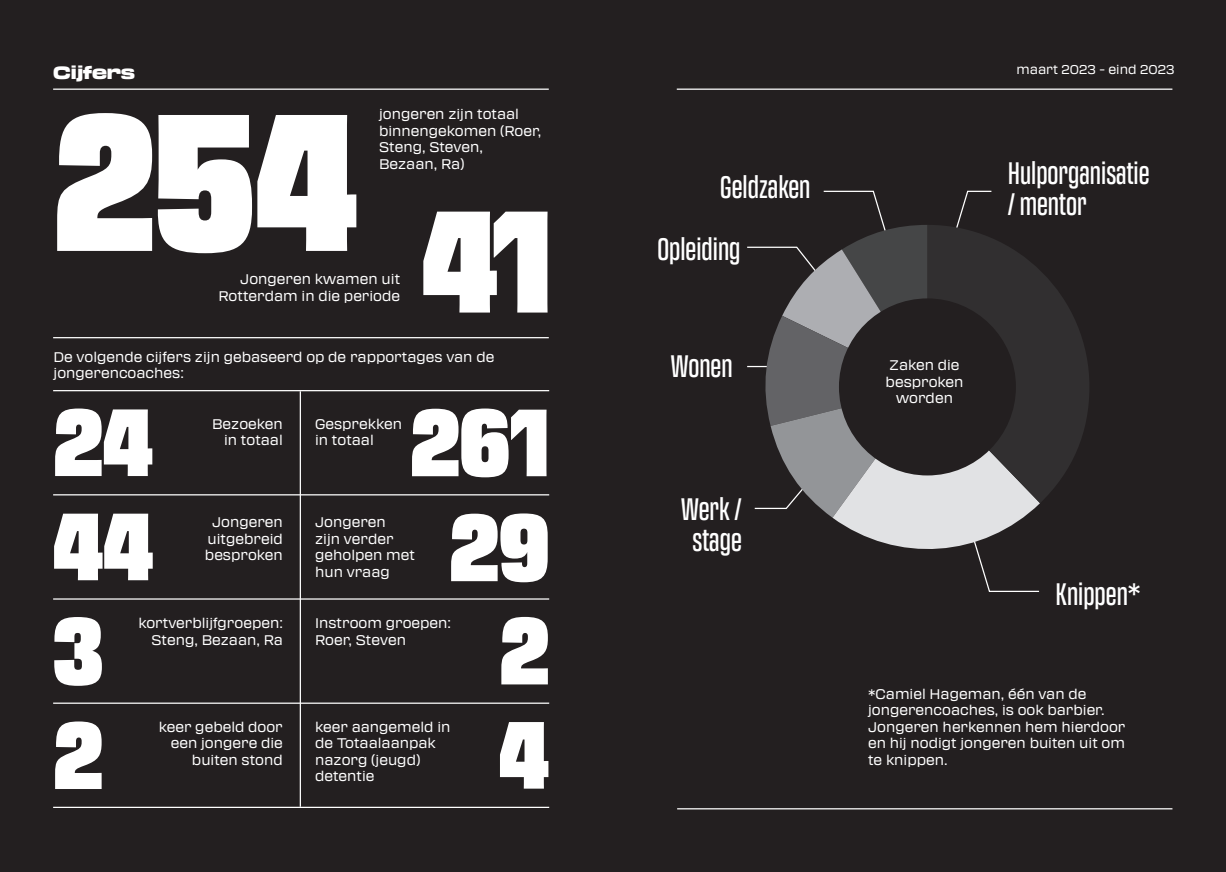
<style>
.page{position:relative;width:1226px;height:872px;background:#231f20}
.page>*{position:absolute;margin:0;border:0;box-sizing:border-box;transform-origin:0 0}
.t1{font:900 condensed 191.38px "Transducer";color:#fff}
.t2{font:900 condensed 93.75px/104.2px "Transducer";color:#fff}
.t3{font:500 condensed 30.62px/30.5px "Transducer";color:#fff}
.t4{font:900 expanded 17.5px "Transducer";color:#fff}
.t5{font:13.75px/16.5px "Transducer";color:#fff}
.t6{font:12.5px "Transducer";color:#fff}
</style>
<div class="page">
<hr style="left:53px;top:89px;width:496px;height:1px;background:#fff">
<hr style="left:677px;top:89px;width:495px;height:1px;background:#fff">
<hr style="left:677px;top:808px;width:495px;height:1px;background:#fff">
<hr style="left:53px;top:337px;width:496px;height:1px;background:#fff">
<hr style="left:300px;top:391px;width:1px;height:415px;background:#fff">
<hr style="left:53px;top:806px;width:496px;height:2px;background:#fff">
<hr style="left:53px;top:494px;width:496px;height:1px;background:#fff">
<hr style="left:53px;top:598px;width:496px;height:1px;background:#fff">
<hr style="left:53px;top:702px;width:496px;height:2px;background:#fff">
<hr style="left:53px;top:390px;width:496px;height:1px;background:#fff">
<svg style="left:747px;top:190px;width:293px;height:402px"></svg>
<svg style="left:928px;top:225px;width:161px;height:278px;fill:#312f30"></svg>
<div style="left:839px;top:298px;width:177px;height:177px;background:#231f20;border-radius:50%"></div>
<p class="t4" style="left:53px;top:59px;width:83px">Cijfers</p>
<p class="t6" style="left:1016px;top:61px;width:159px">maart 2023 - eind 2023</p>
<h1 class="t1" style="left:53px;top:35px;width:500px">254 <sub>41</sub></h1>
<p class="t5" style="left:379px;top:105px;width:164px">jongeren zijn totaal binnengekomen (Roer,<br>Steng, Steven,<br>Bezaan, Ra)</p>
<h3 class="t3" style="left:1008px;top:157px;width:143px">Hulporganisatie / mentor</h3>
<h3 class="t3" style="left:720px;top:171px;width:92px">Geldzaken</h3>
<h3 class="t3" style="left:657px;top:232px;width:85px">Opleiding</h3>
<p class="t5" style="left:219px;top:271px;width:183px;text-align:right">Jongeren kwamen uit<br>Rotterdam in die periode</p>
<p class="t5" style="left:54px;top:348px;width:442px">De volgende cijfers zijn gebaseerd op de rapportages van de jongerencoaches:</p>
<p class="t5" style="left:212px;top:415px;width:72px;text-align:right">Bezoeken in totaal</p>
<h2 class="t2" style="left:53px;top:382px;width:102px">24<br>44<br>3<br>2</h2>
<h2 class="t2" style="left:410px;top:383px;width:141px;text-align:right">261<br>29<br>2<br>4</h2>
<p class="t5" style="left:315px;top:415px;width:88px">Gesprekken in totaal</p>
<p class="t5" style="left:205px;top:513px;width:79px;text-align:center">Jongeren uitgebreid besproken</p>
<p class="t5" style="left:315px;top:513px;width:101px">Jongeren<br>zijn verder geholpen met hun vraag</p>
<p class="t5" style="left:138px;top:614px;width:146px;text-align:right">kortverblijfgroepen:<br>Steng, Bezaan, Ra</p>
<p class="t5" style="left:315px;top:614px;width:137px">Instroom groepen:<br>Roer, Steven</p>
<p class="t5" style="left:159px;top:717px;width:126px;text-align:right">keer gebeld door een jongere die buiten stond</p>
<p class="t5" style="left:315px;top:717px;width:137px">keer aangemeld in de Totaalaanpak nazorg (jeugd) detentie</p>
<h3 class="t3" style="left:671px;top:349px;width:64px">Wonen</h3>
<h3 class="t3" style="left:681px;top:493px;width:63px;text-align:center">Werk / stage</h3>
<p class="t5" style="left:886px;top:357px;width:79px;text-align:center">Zaken die besproken worden</p>
<h3 class="t3" style="left:1056px;top:577px;width:87px">Knippen*</h3>
<p class="t5" style="left:868px;top:684px;width:259px">*Camiel Hageman, één van de jongerencoaches, is ook barbier.<br>Jongeren herkennen hem hierdoor en hij nodigt jongeren buiten uit om te knippen.</p>
</div>
